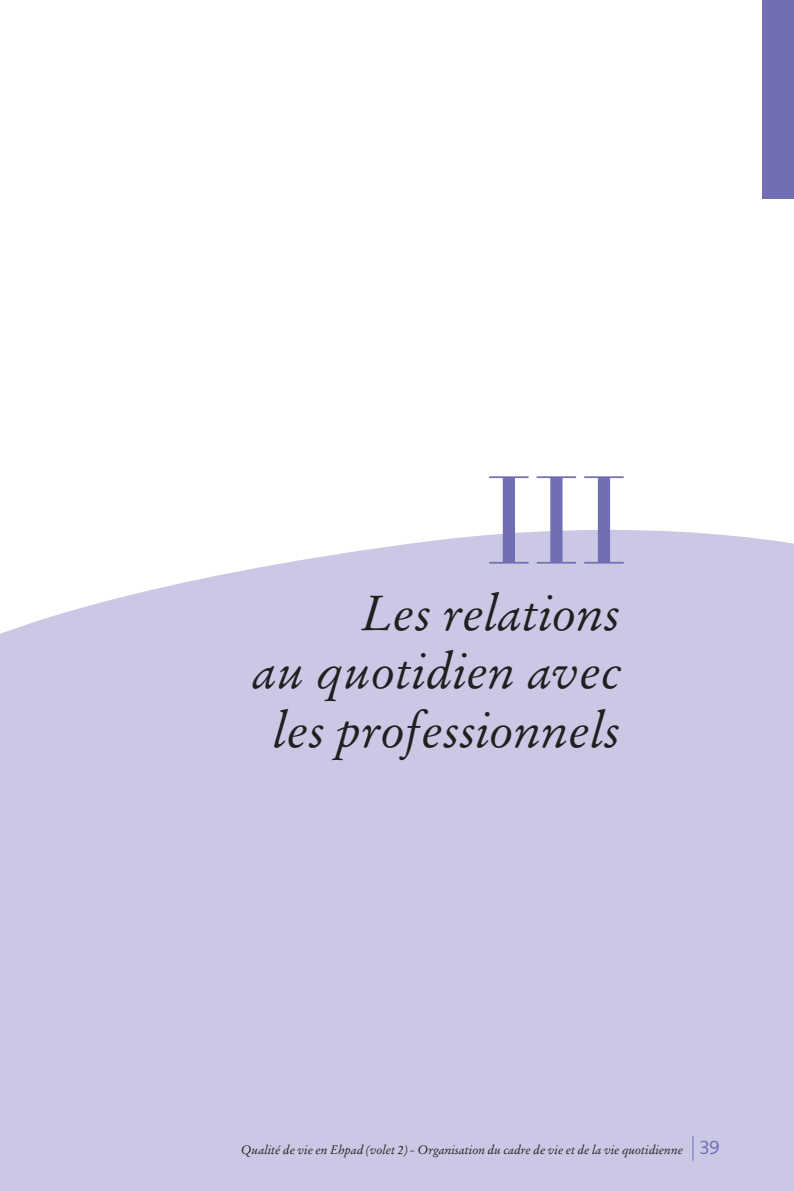
<style>
.page{position:relative;width:794px;height:1191px;background:#fff}
.page>*{position:absolute;margin:0;border:0;box-sizing:border-box;transform-origin:0 0}
.t1{font:122.5px "Didot";color:#716eb3}
.t2{font:italic 49px/58.8px "Stempel Garamond";color:#231f20;text-align:right}
.t3{font:19.25px "Syntax";color:#716eb3;scale:.95 1}
.t4{font:italic 12.25px "Stempel Garamond";letter-spacing:-.005em;color:#231f20}
</style>
<div class="page">
<div style="left:0;top:530px;width:794px;height:661px;background:#cac8e4"></div>
<div style="left:762px;top:0;width:32px;height:198px;background:#716eb3"></div>
<svg style="left:692px;top:1136px;width:1px;height:24px"></svg>
<p class="t1" style="left:485px;top:447px;width:144px">III</p>
<p class="t2" style="left:252px;top:583px;width:369px">Les relations<br>au quotidien avec les professionnels</p>
<p class="t4" style="left:241px;top:1142px;width:444px">Qualité de vie en Ehpad (volet 2) - Organisation du cadre de vie et de la vie quotidienne</p>
<h3 class="t3" style="left:700px;top:1135px;width:22px">39</h3>
</div>
